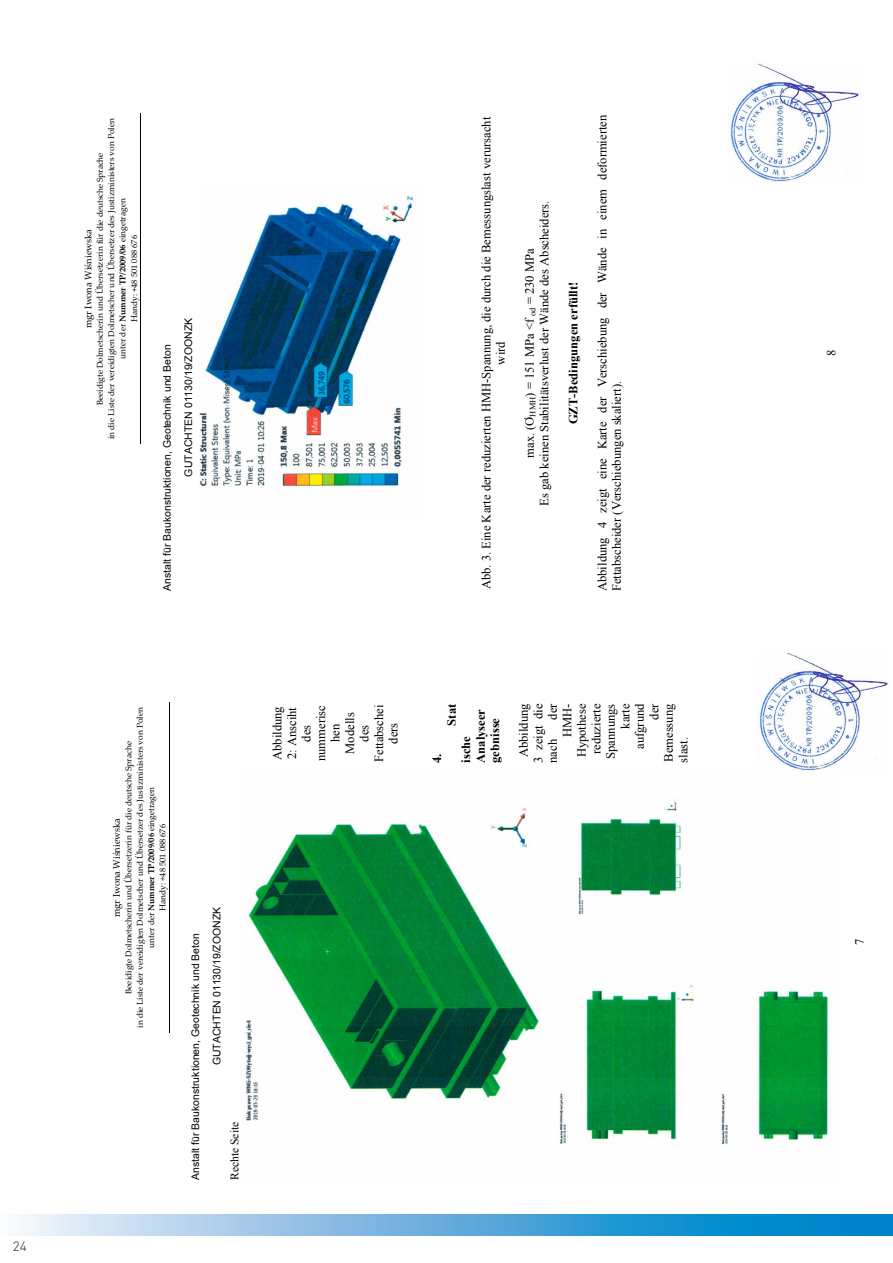
<style>
.page{position:relative;width:893px;height:1263px;background:#fff}
.page>*{position:absolute;margin:0;border:0;box-sizing:border-box;transform-origin:0 0}
.t1{font:13.5px "DIN Pro";color:#57585a}
.t2{font:12.6px/14.5px "Times New Roman";color:#000;text-align:center}
.t3{font:700 12.6px/14.5px "Times New Roman";color:#000}
.t4{font:700 12.6px "Times New Roman";color:#000}
.t5{font:11.55px "Times New Roman";color:#000}
.t6{font:10.5px "Arial";color:#000}
.t7{font:10.5px "Arial";color:#000}
.t8{font:9.45px "Palatino Linotype";color:#000}
.t9{font:8.4px/11.4px "Palatino Linotype";color:#000;text-align:center}
.s1{font-weight:700}
.s2{font-style:inherit}
</style>
<div class="page">
<svg style="left:20px;top:1214px;width:873px;height:21px"></svg>
<hr style="left:169px;top:702px;width:1px;height:331px;background:#000">
<img style="left:757px;top:652px;width:131px;height:120px">
<img style="left:246px;top:799px;width:583px;height:346px">
<hr style="left:141px;top:113px;width:1px;height:331px;background:#000">
<img style="left:728px;top:63px;width:131px;height:120px">
<img style="left:199px;top:195px;width:215px;height:292px">
<p class="t1" style="left:13px;top:1236px;width:16px">24</p>
<p class="t9" style="left:94px;top:439px;width:322px;rotate:-90deg">Beeidigte Dolmetscherin und Übersetzerin für die deutsche Sprache<br>in die Liste der vereidigten Dolmetscher und Übersetzer des Justizministers von Polen unter der <span class="s1">Nummer TP/2009/06</span> eingetragen<br>Handy: +48 501 088 676</p>
<p class="t8" style="left:81px;top:328px;width:101px;rotate:-90deg">mgr Iwona Wiśniewska</p>
<p class="t6" style="left:160px;top:591px;width:248px;rotate:-90deg">Anstalt für Baukonstruktionen, Geotechnik und Beton</p>
<p class="t7" style="left:182px;top:476px;width:160px;rotate:-90deg">GUTACHTEN 01130/19/ZOONZK</p>
<p class="t2" style="left:479px;top:589px;width:474px;rotate:-90deg">Abb. 3. Eine Karte der reduzierten HMH-Spannung, die durch die Bemessungslast verursacht wird</p>
<p class="t2" style="left:522px;top:506px;width:307px;rotate:-90deg">max. (<span class="s2">Ơ</span><sub>HMH</sub>) = 151 MPa &lt;f <sub>od</sub> = 230 MPa<br><span class="s2">Es gab keinen Stabilitätsverlust der</span> W<span class="s2">ände</span> des Abscheiders.</p>
<p class="t4" style="left:564px;top:424px;width:144px;rotate:-90deg"><span class="s2">GZT-</span>Bedingungen erfüllt!</p>
<p class="t2" style="left:595px;top:591px;width:478px;text-align:left;rotate:-90deg">Abbildung 4 zeigt eine Karte der Verschiebung der W<span class="s2">ände</span> in einem deformierten<br>Fettabscheider (Verschiebungen skaliert).</p>
<p class="t9" style="left:122px;top:1028px;width:322px;rotate:-90deg">Beeidigte Dolmetscherin und Übersetzerin für die deutsche Sprache<br>in die Liste der vereidigten Dolmetscher und Übersetzer des Justizministers von Polen unter der <span class="s1">Nummer TP/2009/06</span> eingetragen<br>Handy: +48 501 088 676</p>
<p class="t8" style="left:110px;top:917px;width:101px;rotate:-90deg">mgr Iwona Wiśniewska</p>
<p class="t6" style="left:188px;top:1180px;width:248px;rotate:-90deg">Anstalt für Baukonstruktionen, Geotechnik und Beton</p>
<p class="t7" style="left:210px;top:1065px;width:160px;rotate:-90deg">GUTACHTEN 01130/19/ZOONZK</p>
<p class="t5" style="left:227px;top:1180px;width:60px;rotate:-90deg">Rechte Seite</p>
<p class="t2" style="left:270px;top:762px;width:59px;rotate:-90deg">Abbildung<br>2: Ansciht des nummerisc hen<br>Modells des<br>Fettabschei ders</p>
<p class="t2" style="left:545px;top:720px;width:18px;rotate:-90deg">der</p>
<p class="t2" style="left:560px;top:737px;width:35px;rotate:-90deg">HMH-</p>
<p class="t2" style="left:574px;top:757px;width:55px;rotate:-90deg">Hypothese</p>
<p class="t2" style="left:589px;top:754px;width:52px;rotate:-90deg">reduzierte</p>
<p class="t2" style="left:603px;top:759px;width:57px;rotate:-90deg">Spannungs</p>
<p class="t2" style="left:618px;top:729px;width:27px;rotate:-90deg">karte</p>
<p class="t2" style="left:632px;top:749px;width:47px;rotate:-90deg">aufgrund</p>
<p class="t2" style="left:647px;top:719px;width:18px;rotate:-90deg">der</p>
<p class="t2" style="left:661px;top:762px;width:60px;rotate:-90deg">Bemessung</p>
<p class="t3" style="left:444px;top:726px;width:23px;rotate:-90deg">Stat</p>
<p class="t3" style="left:458px;top:763px;width:55px;rotate:-90deg">ische<br>Analyseer gebnisse</p>
<p class="t2" style="left:516px;top:763px;width:61px;text-align:justify;text-indent:5px;rotate:-90deg">Abbildung 3 zeigt die nach</p>
<p class="t2" style="left:676px;top:763px;width:27px;rotate:-90deg">slast.</p>
<p class="t3" style="left:429px;top:763px;width:11px;rotate:-90deg">4.</p>
<p class="t2" style="left:824px;top:356px;width:8px;rotate:-90deg">8</p>
<p class="t2" style="left:852px;top:945px;width:8px;rotate:-90deg">7</p>
</div>
